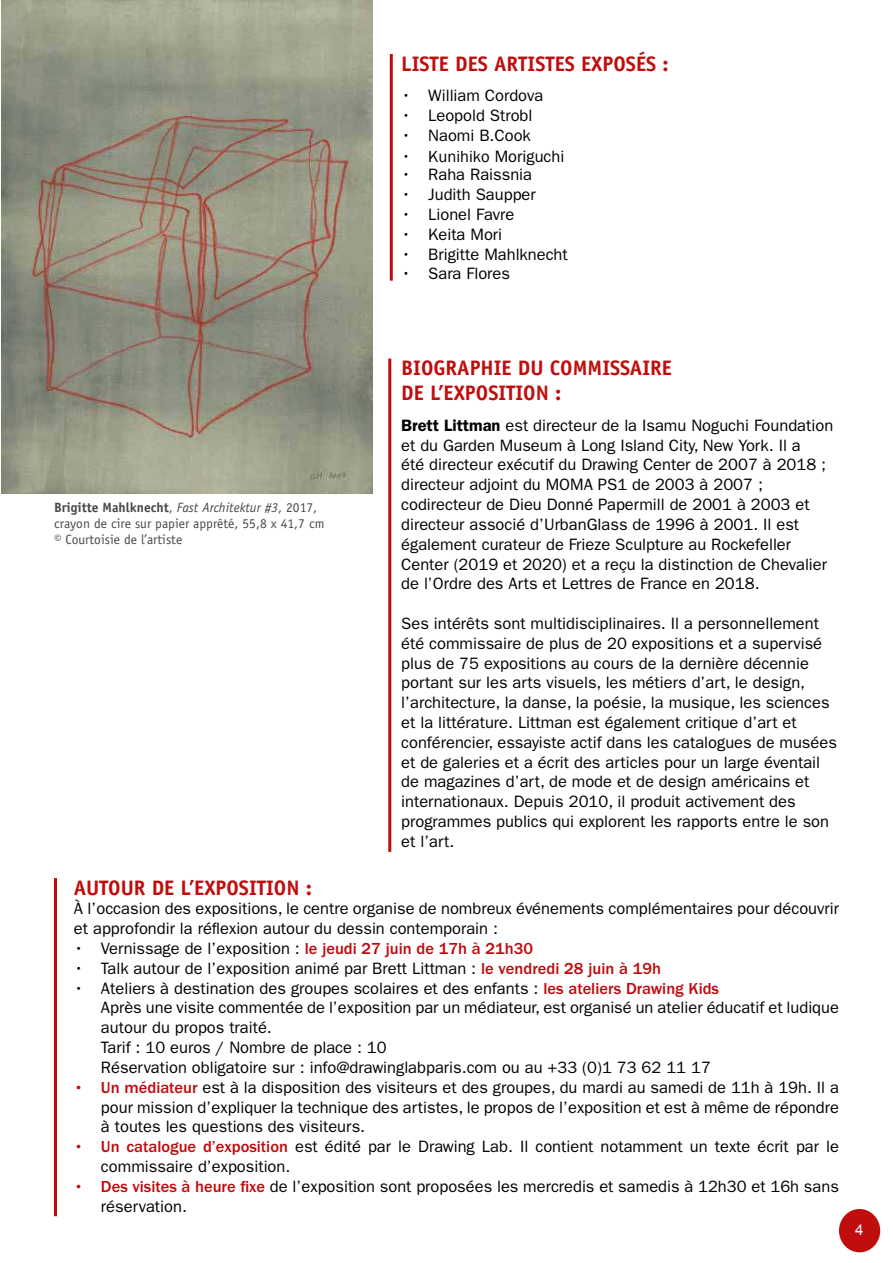
<style>
.page{position:relative;width:893px;height:1263px;background:#fff}
.page>*{position:absolute;margin:0;border:0;box-sizing:border-box;transform-origin:0 0}
.t1{font:700 21px/25.2px "Officina Sans";color:#c00d0d}
.t2{font:16.5px/19.8px "Franklin Gothic";color:#000}
.t3{font:15px "Arial";color:#fff}
.t4{font:13.5px/15.9px "Officina Sans";color:#4a4948}
.s1{font-weight:700}
.s2{font-style:italic}
.s3{font-weight:600}
.s4{font-weight:500;color:#c0090d}
</style>
<div class="page">
<div style="left:839px;top:1209px;width:41px;height:43px;background:#c00d0d;border-radius:50%"></div>
<img style="left:1px;top:0;width:372px;height:493px">
<hr style="left:390px;top:54px;width:3px;height:227px;background:#c0090d">
<hr style="left:388px;top:359px;width:3px;height:493px;background:#c0090d">
<hr style="left:54px;top:878px;width:3px;height:338px;background:#c0090d">
<p class="t1" style="left:401px;top:53px;width:269px">LISTE DES ARTISTES EXPOSÉS :</p>
<p class="t2" style="left:401px;top:85px;width:144px">• William Cordova</p>
<p class="t2" style="left:401px;top:105px;width:133px">• Leopold Strobl</p>
<p class="t2" style="left:401px;top:125px;width:131px">• Naomi B.Cook</p>
<p class="t2" style="left:401px;top:146px;width:165px">• Kunihiko Moriguchi</p>
<p class="t2" style="left:401px;top:165px;width:132px">• Raha Raissnia</p>
<p class="t2" style="left:401px;top:184px;width:136px">• Judith Saupper</p>
<p class="t2" style="left:401px;top:204px;width:115px">• Lionel Favre</p>
<p class="t2" style="left:401px;top:224px;width:102px">• Keita Mori</p>
<p class="t2" style="left:401px;top:244px;width:168px">• Brigitte Mahlknecht</p>
<p class="t2" style="left:401px;top:264px;width:110px">• Sara Flores</p>
<p class="t4" style="left:54px;top:501px;width:272px"><span class="s1">Brigitte Mahlknecht</span>, <span class="s2">Fast Architektur #3</span>, 2017, crayon de cire sur papier apprêté, 55,8 x 41,7 cm © Courtoisie de l’artiste</p>
<p class="t1" style="left:401px;top:357px;width:272px">BIOGRAPHIE DU COMMISSAIRE<br>DE L’EXPOSITION :</p>
<p class="t2" style="left:401px;top:415px;width:433px"><span class="s3">Brett Littman</span> est directeur de la Isamu Noguchi Foundation et du Garden Museum à Long Island City, New York. Il a<br>été directeur exécutif du Drawing Center de 2007 à 2018 ; directeur adjoint du MOMA PS1 de 2003 à 2007 ; codirecteur de Dieu Donné Papermill de 2001 à 2003 et directeur associé d’UrbanGlass de 1996 à 2001. Il est également curateur de Frieze Sculpture au Rockefeller Center (2019 et 2020) et a reçu la distinction de Chevalier de l’Ordre des Arts et Lettres de France en 2018.</p>
<p class="t2" style="left:401px;top:613px;width:437px">Ses intérêts sont multidisciplinaires. Il a personnellement été commissaire de plus de 20 expositions et a supervisé plus de 75 expositions au cours de la dernière décennie portant sur les arts visuels, les métiers d’art, le design, l’architecture, la danse, la poésie, la musique, les sciences et la littérature. Littman est également critique d’art et conférencier, essayiste actif dans les catalogues de musées et de galeries et a écrit des articles pour un large éventail de magazines d’art, de mode et de design américains et internationaux. Depuis 2010, il produit activement des programmes publics qui explorent les rapports entre le son et l’art.</p>
<p class="t1" style="left:74px;top:877px;width:240px">AUTOUR DE L’EXPOSITION :</p>
<p class="t2" style="left:74px;top:899px;width:766px">À l’occasion des expositions, le centre organise de nombreux événements complémentaires pour découvrir et approfondir la réflexion autour du dessin contemporain :</p>
<p class="t2" style="left:74px;top:938px;width:461px">• Vernissage de l’exposition : <span class="s4">le jeudi 27 juin de 17h à 21h30</span></p>
<p class="t2" style="left:74px;top:958px;width:589px">• Talk autour de l’exposition animé par Brett Littman : <span class="s4">le vendredi 28 juin à 19h</span></p>
<p class="t2" style="left:101px;top:978px;width:739px;text-indent:-27px">• Ateliers à destination des groupes scolaires et des enfants : <span class="s4">les ateliers Drawing Kids<br></span>Après une visite commentée de l’exposition par un médiateur, est organisé un atelier éducatif et ludique autour du propos traité.<br>Tarif : 10 euros / Nombre de place : 10<br>Réservation obligatoire sur : info@drawinglabparis.com ou au +33 (0)1 73 62 11 17</p>
<p class="t2" style="left:101px;top:1077px;width:739px;text-align:justify;text-indent:-27px"><span class="s4">• Un médiateur</span> est à la disposition des visiteurs et des groupes, du mardi au samedi de 11h à 19h. Il a pour mission d’expliquer la technique des artistes, le propos de l’exposition et est à même de répondre à toutes les questions des visiteurs.</p>
<p class="t2" style="left:101px;top:1136px;width:740px;text-indent:-27px"><span class="s4">• Un catalogue d’exposition</span> est édité par le Drawing Lab. Il contient notamment un texte écrit par le commissaire d’exposition.</p>
<p class="t2" style="left:101px;top:1176px;width:739px;text-indent:-27px"><span class="s4">• Des visites à heure fixe</span> de l’exposition sont proposées les mercredis et samedis à 12h30 et 16h sans réservation.</p>
<p class="t3" style="left:855px;top:1221px;width:10px">4</p>
</div>
